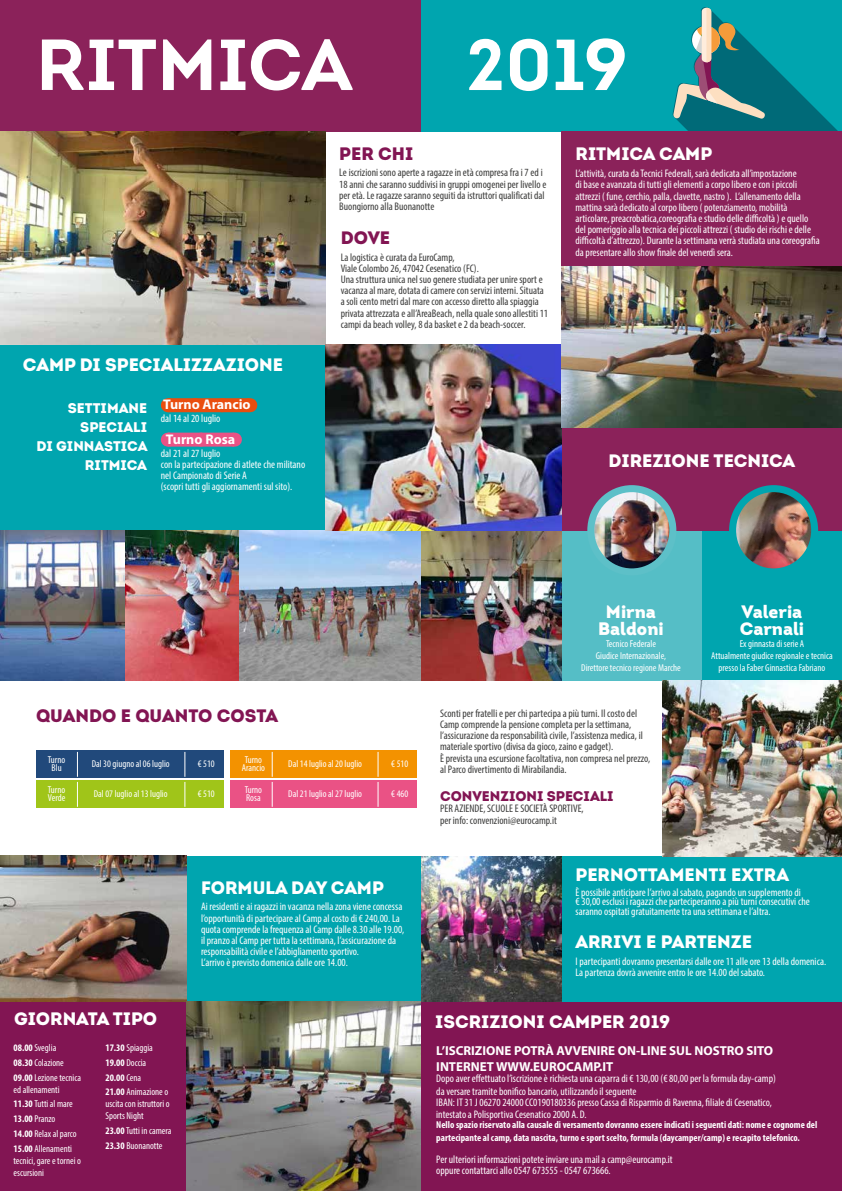
<style>
.page{position:relative;width:842px;height:1191px;background:#fff}
.page>*{position:absolute;margin:0;border:0;box-sizing:border-box;transform-origin:0 0}
.t1{font:700 72px "Intro";color:#fff}
.t2{font:900 18px/17.6px "Intro";color:#fff}
.t3{font:900 18px "Intro";color:#821553}
.t4{font:900 14px/19.2px "Intro";color:#fff;text-align:right}
.t5{font:700 14px "Myriad Pro";color:#fff}
.t6{font:900 14px "Intro";color:#821553}
.t7{font:700 13px/15.6px "Myriad Pro";color:#fff}
.t8{font:condensed 11px/11.2px "Myriad Pro";color:#fff}
.t9{font:condensed 11px/11.2px "Myriad Pro";color:#3c3c3b}
.t10{font:condensed 10px/14.8px "Myriad Pro";color:#fff}
.t11{font:700 condensed 10px/12.4px "Myriad Pro";color:#fff}
.s1{font-weight:700}
</style>
<div class="page">
<div style="left:0;top:1001px;width:842px;height:190px;background:#821553"></div>
<div style="left:0;top:856px;width:842px;height:145px;background:#00a5af"></div>
<div style="left:0;top:344px;width:561px;height:186px;background:#00a5af"></div>
<div style="left:701px;top:530px;width:141px;height:150px;background:#00a5af"></div>
<div style="left:561px;top:530px;width:141px;height:150px;background:#55bec6"></div>
<div style="left:0;top:0;width:421px;height:132px;background:#8b225a"></div>
<div style="left:421px;top:0;width:421px;height:132px;background:#00a5af"></div>
<svg style="left:672px;top:7px;width:170px;height:125px"></svg>
<img style="left:0;top:132px;width:326px;height:212px">
<div style="left:561px;top:132px;width:281px;height:282px;background:#8b225a"></div>
<div style="left:561px;top:428px;width:281px;height:102px;background:#8b225a"></div>
<img style="left:0;top:530px;width:126px;height:150px">
<img style="left:126px;top:530px;width:113px;height:150px">
<img style="left:421px;top:530px;width:140px;height:150px">
<img style="left:239px;top:530px;width:182px;height:150px">
<img style="left:732px;top:488px;width:83px;height:79px">
<div style="left:729px;top:485px;width:89px;height:90px;border:7px solid #00a5af;border-radius:50%"></div>
<img style="left:593px;top:488px;width:80px;height:79px">
<div style="left:587px;top:485px;width:89px;height:90px;border:7px solid #5dc0c8;border-radius:50%"></div>
<div style="left:230px;top:750px;width:187px;height:28px;background:#f39200"></div>
<div style="left:36px;top:750px;width:188px;height:28px;background:#21497b"></div>
<div style="left:230px;top:780px;width:187px;height:28px;background:#ea5285"></div>
<div style="left:36px;top:780px;width:188px;height:28px;background:#a0c519"></div>
<svg style="left:77px;top:752px;width:1px;height:24px"></svg>
<svg style="left:77px;top:782px;width:1px;height:25px"></svg>
<svg style="left:272px;top:752px;width:1px;height:24px"></svg>
<svg style="left:272px;top:782px;width:1px;height:25px"></svg>
<svg style="left:184px;top:752px;width:1px;height:24px"></svg>
<svg style="left:184px;top:782px;width:1px;height:25px"></svg>
<svg style="left:378px;top:752px;width:1px;height:24px"></svg>
<svg style="left:378px;top:782px;width:1px;height:25px"></svg>
<img style="left:0;top:856px;width:186px;height:145px">
<img style="left:421px;top:856px;width:140px;height:145px">
<img style="left:186px;top:1001px;width:235px;height:190px">
<div style="left:168px;top:398px;width:81px;height:14px;background:#e94e0f"></div>
<svg style="left:195px;top:398px;width:41px;height:1px"></svg>
<svg style="left:249px;top:398px;width:1px;height:14px"></svg>
<div style="left:168px;top:432px;width:66px;height:14px;background:#ea5285"></div>
<svg style="left:201px;top:432px;width:16px;height:1px"></svg>
<svg style="left:234px;top:432px;width:1px;height:14px"></svg>
<img style="left:326px;top:344px;width:235px;height:186px">
<img style="left:663px;top:680px;width:179px;height:176px">
<img style="left:561px;top:266px;width:281px;height:162px">
<h1 class="t1" style="left:36px;top:19px;width:318px">RITMICA</h1>
<h1 class="t1" style="left:466px;top:19px;width:163px">2019</h1>
<h2 class="t2" style="left:23px;top:355px;width:262px">CAMP DI SPECIALIZZAZIONE</h2>
<p class="t4" style="left:37px;top:398px;width:112px">SETTIMANE<br>SPECIALI<br>DI GINNASTICA<br>RITMICA</p>
<p class="t5" style="left:163px;top:395px;width:89px">Turno Arancio</p>
<p class="t8" style="left:161px;top:413px;width:61px">dal 14 al 20 luglio</p>
<p class="t5" style="left:166px;top:430px;width:71px">Turno Rosa</p>
<p class="t8" style="left:161px;top:447px;width:146px">dal 21 al 27 luglio<br>con la partecipazione di atlete che militano nel Campionato di Serie A<br>(scopri tutti gli aggiornamenti sul sito).</p>
<h2 class="t3" style="left:339px;top:141px;width:76px">PER CHI</h2>
<p class="t9" style="left:339px;top:167px;width:209px">Le iscrizioni sono aperte a ragazze in età compresa fra i 7 ed i 18 anni che saranno suddivisi in gruppi omogenei per livello e per età. Le ragazze saranno seguiti da istruttori qualificati dal Buongiorno alla Buonanotte</p>
<h2 class="t3" style="left:341px;top:226px;width:51px">DOVE</h2>
<p class="t9" style="left:341px;top:251px;width:209px">La logistica è curata da EuroCamp,<br>Viale Colombo 26, 47042 Cesenatico (FC).<br>Una struttura unica nel suo genere studiata per unire sport e vacanza al mare, dotata di camere con servizi interni. Situata a soli cento metri dal mare con accesso diretto alla spiaggia privata attrezzata e all’AreaBeach, nella quale sono allestiti 11 campi da beach volley, 8 da basket e 2 da beach-soccer.</p>
<h2 class="t2" style="left:575px;top:145px;width:138px">RITMICA CAMP</h2>
<p class="t8" style="left:575px;top:168px;width:246px">L’attività, curata da Tecnici Federali, sarà dedicata all’impostazione<br>di base e avanzata di tutti gli elementi a corpo libero e con i piccoli attrezzi ( fune, cerchio, palla, clavette, nastro ). L’allenamento della mattina sarà dedicato al corpo libero ( potenziamento, mobilità articolare, preacrobatica,coreografia e studio delle difficoltà ) e quello del pomeriggio alla tecnica dei piccoli attrezzi ( studio dei rischi e delle difficoltà d’attrezzo). Durante la settimana verrà studiata una coreografia da presentare allo show finale del venerdì sera.</p>
<h2 class="t2" style="left:609px;top:451px;width:188px">DIREZIONE TECNICA</h2>
<h2 class="t2" style="left:598px;top:602px;width:67px;text-align:center">Mirna<br>Baldoni</h2>
<p class="t10" style="left:581px;top:638px;width:101px;line-height:12px;text-align:center">Tecnico Federale<br>Giudice Internazionale,<br>Direttore tecnico regione Marche</p>
<h2 class="t2" style="left:740px;top:602px;width:66px">Valeria<br>Carnali</h2>
<p class="t10" style="left:711px;top:638px;width:123px;line-height:12px;text-align:center">Ex ginnasta di serie A<br>Attualmente giudice regionale e tecnica presso la Faber Ginnastica Fabriano</p>
<h2 class="t3" style="left:36px;top:704px;width:243px">QUANDO E QUANTO COSTA</h2>
<p class="t10" style="left:48px;top:755px;width:19px;line-height:8px;text-align:center">Turno<br>Blu</p>
<p class="t10" style="left:92px;top:756px;width:79px">Dal 30 giugno al 06 luglio</p>
<p class="t10" style="left:198px;top:756px;width:18px">€ 510</p>
<p class="t10" style="left:242px;top:755px;width:25px;line-height:8px">Turno<br>Arancio</p>
<p class="t10" style="left:288px;top:756px;width:75px">Dal 14 luglio al 20 luglio</p>
<p class="t10" style="left:391px;top:756px;width:18px">€ 510</p>
<p class="t10" style="left:48px;top:785px;width:19px;line-height:8px">Turno<br>Verde</p>
<p class="t10" style="left:94px;top:786px;width:75px">Dal 07 luglio al 13 luglio</p>
<p class="t10" style="left:198px;top:786px;width:18px">€ 510</p>
<p class="t10" style="left:245px;top:785px;width:19px;line-height:8px">Turno<br>Rosa</p>
<p class="t10" style="left:288px;top:786px;width:75px">Dal 21 luglio al 27 luglio</p>
<p class="t10" style="left:391px;top:786px;width:18px">€ 460</p>
<h2 class="t2" style="left:14px;top:1009px;width:144px">GIORNATA TIPO</h2>
<p class="t10" style="left:14px;top:1040px;width:69px"><span class="s1">08.00</span> Sveglia<br><span class="s1">08.30</span> Colazione<br><span class="s1">09.00</span> Lezione tecnica</p>
<p class="t10" style="left:14px;top:1081px;width:65px">ed allenamenti<br><span class="s1">11.30</span> Tutti al mare<br><span class="s1">13.00</span> Pranzo<br><span class="s1">14.00</span> Relax al parco<br><span class="s1">15.00</span> Allenamenti</p>
<p class="t10" style="left:14px;top:1154px;width:69px;line-height:12px">tecnici, gare e tornei o escursioni</p>
<p class="t10" style="left:105px;top:1040px;width:64px"><span class="s1">17.30</span> Spiaggia<br><span class="s1">19.00</span> Doccia<br><span class="s1">20.00</span> Cena<br><span class="s1">21.00</span> Animazione o</p>
<p class="t10" style="left:105px;top:1098px;width:66px;line-height:12px">uscita con istruttori o<br>Sports Night</p>
<p class="t10" style="left:105px;top:1123px;width:68px"><span class="s1">23.00</span> Tutti in camera<br><span class="s1">23.30</span> Buonanotte</p>
<h2 class="t2" style="left:201px;top:878px;width:184px">FORMULA DAY CAMP</h2>
<p class="t8" style="left:201px;top:901px;width:205px">Ai residenti e ai ragazzi in vacanza nella zona viene concessa l’opportunità di partecipare al Camp al costo di € 240,00. La quota comprende la frequenza al Camp dalle 8.30 alle 19.00, il pranzo al Camp per tutta la settimana, l’assicurazione da responsabilità civile e l’abbigliamento sportivo.<br>L’arrivo è previsto domenica dalle ore 14.00.</p>
<p class="t9" style="left:440px;top:707px;width:212px">Sconti per fratelli e per chi partecipa a più turni. Il costo del Camp comprende la pensione completa per la settimana, l’assicurazione da responsabilità civile, l’assistenza medica, il materiale sportivo (divisa da gioco, zaino e gadget).<br>È prevista una escursione facoltativa, non compresa nel prezzo, al Parco divertimento di Mirabilandia.</p>
<p class="t6" style="left:440px;top:787px;width:175px">CONVENZIONI SPECIALI</p>
<p class="t9" style="left:440px;top:803px;width:145px">PER AZIENDE, SCUOLE E SOCIETÀ SPORTIVE, per info: convenzioni@eurocamp.it</p>
<h2 class="t2" style="left:575px;top:866px;width:215px">PERNOTTAMENTI EXTRA</h2>
<p class="t8" style="left:575px;top:887px;width:236px;line-height:9.2px">È possibile anticipare l’arrivo al sabato, pagando un supplemento di<br>€ 30,00 esclusi i ragazzi che parteciperanno a più turni consecutivi che saranno ospitati gratuitamente tra una settimana e l’altra.</p>
<h2 class="t2" style="left:575px;top:932px;width:178px">ARRIVI E PARTENZE</h2>
<p class="t8" style="left:575px;top:955px;width:252px">I partecipanti dovranno presentarsi dalle ore 11 alle ore 13 della domenica.<br>La partenza dovrà avvenire entro le ore 14.00 del sabato.</p>
<h2 class="t2" style="left:435px;top:1013px;width:236px">ISCRIZIONI CAMPER 2019</h2>
<p class="t7" style="left:436px;top:1042px;width:338px">L’ISCRIZIONE POTRÀ AVVENIRE ON-LINE SUL NOSTRO SITO<br>INTERNET WWW.EUROCAMP.IT</p>
<p class="t8" style="left:436px;top:1072px;width:341px;line-height:12.4px">Dopo aver effettuato l’iscrizione è richiesta una caparra di € 130,00 (€ 80,00 per la formula day-camp) da versare tramite bonifico bancario, utilizzando il seguente</p>
<p class="t8" style="left:436px;top:1095px;width:337px;line-height:12.4px">IBAN: IT 31 J 06270 24000 CC0190180336 presso Cassa di Risparmio di Ravenna, filiale di Cesenatico, intestato a Polisportiva Cesenatico 2000 A. D.</p>
<p class="t11" style="left:436px;top:1118px;width:383px">Nello spazio riservato alla causale di versamento dovranno essere indicati i seguenti dati: nome e cognome del partecipante al camp, data nascita, turno e sport scelto, formula (daycamper/camp) e recapito telefonico.</p>
<p class="t8" style="left:436px;top:1153px;width:238px">Per ulteriori informazioni potete inviare una mail a camp@eurocamp.it oppure contattarci allo 0547 673555 - 0547 673666.</p>
</div>
